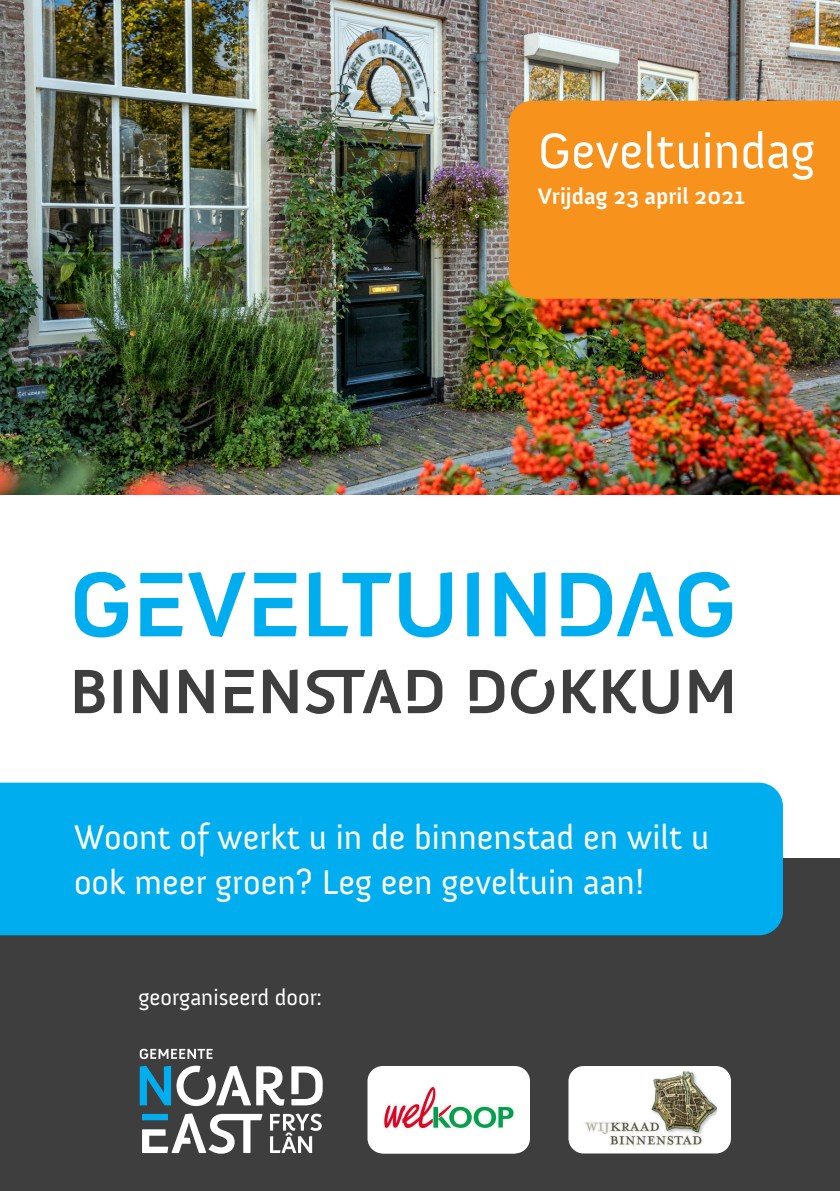
<style>
.page{position:relative;width:840px;height:1191px;background:#fff}
.page>*{position:absolute;margin:0;border:0;box-sizing:border-box;transform-origin:0 0}
.t1{font:94px "NOARDEAST Caps";color:#00aeef}
.t2{font:64px "NOARDEAST Caps";letter-spacing:.01em;color:#3e3e3f}
.t3{font:51px "Anivers";color:#fff}
.t4{font:35px/44px "Anivers";color:#fff}
.t5{font:23px "Anivers";color:#fff}
.t6{font:700 23px "Anivers";color:#fff}
</style>
<div class="page">
<div style="left:0;top:859px;width:839px;height:332px;background:#3e3e3f"></div>
<img style="left:0;top:0;width:839px;height:494px">
<svg style="left:140px;top:1065px;width:144px;height:41px"></svg>
<svg style="left:291px;top:1066px;width:31px;height:39px"></svg>
<svg style="left:140px;top:1048px;width:72px;height:11px"></svg>
<svg style="left:270px;top:1113px;width:51px;height:40px"></svg>
<svg style="left:142px;top:1113px;width:120px;height:40px"></svg>
<div style="left:0;top:782px;width:782px;height:153px;background:#00aeef"></div>
<div style="left:508px;top:101px;width:331px;height:198px;background:#f7931d"></div>
<div style="left:568px;top:1066px;width:162px;height:87px;background:#fff;border-radius:15px"></div>
<img style="left:584px;top:1070px;width:131px;height:77px">
<div style="left:367px;top:1066px;width:162px;height:87px;background:#fff;border-radius:15px"></div>
<img style="left:383px;top:1086px;width:131px;height:44px">
<p class="t3" style="left:537px;top:123px;width:279px">Geveltuindag</p>
<p class="t6" style="left:537px;top:184px;width:208px">Vrijdag 23 april 2021</p>
<p class="t1" style="left:69px;top:551px;width:668px">GEVELTUINDAG</p>
<p class="t2" style="left:69px;top:655px;width:669px">BINNENSTAD DOKKUM</p>
<p class="t4" style="left:74px;top:816px;width:636px">Woont of werkt u in de binnenstad en wilt u ook meer groen? Leg een geveltuin aan!</p>
<p class="t5" style="left:138px;top:985px;width:185px">georganiseerd door:</p>
</div>
